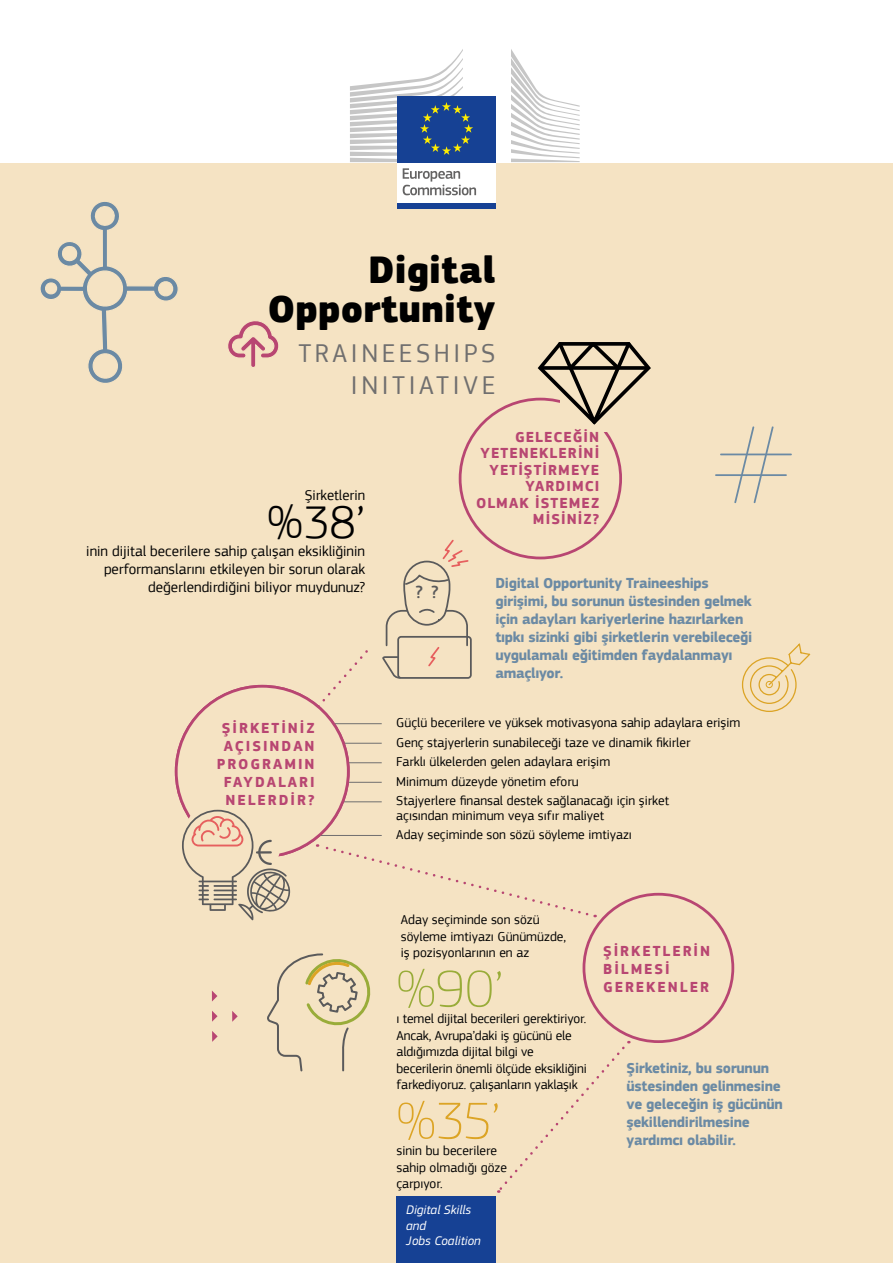
<style>
.page{position:relative;width:893px;height:1263px;background:#f5e3c3}
.page>*{position:absolute;margin:0;border:0;box-sizing:border-box;transform-origin:0 0}
.t1{font:100 54px "EC Square Sans Pro";color:#99ac39}
.t2{font:100 54px "EC Square Sans Pro";color:#dca425}
.t3{font:300 48px "EC Square Sans Pro";color:#000}
.t4{font:900 39.45px/39.5px "EC Square Sans Pro";color:#000;text-align:right}
.t5{font:27px/31.5px "EC Square Sans Pro";letter-spacing:.13em;color:#706f6f;text-align:right}
.t6{font:500 18.3px "EC Square Sans Pro";color:#5a5a5b}
.t7{font:700 15px/18px "EC Square Sans Pro";letter-spacing:-.02em;color:#6b8aa4}
.t8{font:15px/18px "EC Square Sans Pro";color:#000;text-align:right}
.t9{font:700 15px/18px "EC Square Sans Pro";letter-spacing:.13em;color:#b84672;text-align:center}
.t10{font:700 15px/16.5px "EC Square Sans Pro";letter-spacing:.07em;color:#b84672;text-align:right}
.t11{font:14.7px "EC Square Sans Pro";color:#000}
.t12{font:13.5px/16.5px "EC Square Sans Pro";color:#000}
.t13{font:italic 13.05px/15.6px "EC Square Sans Pro";color:#fff}
</style>
<div class="page">
<svg style="left:715px;top:426px;width:77px;height:77px"></svg>
<svg style="left:317px;top:844px;width:279px;height:73px"></svg>
<svg style="left:497px;top:1041px;width:132px;height:152px"></svg>
<svg style="left:741px;top:643px;width:70px;height:69px"></svg>
<div style="left:766px;top:681px;width:7px;height:7px;border:1px solid #dca425;border-radius:50%"></div>
<div style="left:583px;top:893px;width:151px;height:150px;border:3px solid #b84672;border-radius:50%"></div>
<hr style="left:317px;top:723px;width:65px;height:1px;background:#706f6f">
<hr style="left:317px;top:743px;width:65px;height:1px;background:#706f6f">
<hr style="left:317px;top:762px;width:65px;height:1px;background:#706f6f">
<hr style="left:317px;top:782px;width:65px;height:1px;background:#706f6f">
<hr style="left:317px;top:801px;width:65px;height:1px;background:#706f6f">
<hr style="left:317px;top:835px;width:65px;height:1px;background:#706f6f">
<div style="left:176px;top:686px;width:172px;height:171px;background:#f5e3c3;border-radius:50%"></div>
<svg style="left:228px;top:321px;width:51px;height:46px"></svg>
<div style="left:397px;top:1197px;width:99px;height:66px;background:#164194"></div>
<div style="left:0;top:0;width:893px;height:162px;background:#fff"></div>
<svg style="left:303px;top:162px;width:323px;height:47px"></svg>
<div style="left:397px;top:160px;width:99px;height:44px;background:#fff"></div>
<svg style="left:511px;top:49px;width:69px;height:113px"></svg>
<div style="left:397px;top:96px;width:99px;height:66px;background:#164194"></div>
<svg style="left:350px;top:49px;width:123px;height:113px"></svg>
<div style="left:397px;top:203px;width:99px;height:5px;background:#164194"></div>
<svg style="left:403px;top:168px;width:73px;height:27px"></svg>
<svg style="left:40px;top:201px;width:138px;height:182px"></svg>
<svg style="left:232px;top:1011px;width:6px;height:11px"></svg>
<svg style="left:212px;top:1011px;width:6px;height:11px"></svg>
<svg style="left:212px;top:990px;width:5px;height:11px"></svg>
<svg style="left:212px;top:1031px;width:6px;height:11px"></svg>
<svg style="left:267px;top:953px;width:104px;height:119px"></svg>
<svg style="left:182px;top:810px;width:108px;height:110px"></svg>
<div style="left:397px;top:636px;width:75px;height:43px;border:2px solid #5a5a5b;border-radius:3px"></div>
<svg style="left:314px;top:539px;width:156px;height:173px"></svg>
<svg style="left:535px;top:342px;width:116px;height:83px"></svg>
<h3 class="t4" style="left:268px;top:252px;width:229px">Digital<br>Opportunity</h3>
<h3 class="t5" style="left:298px;top:338px;width:198px">TRAINEESHIPS<br>INITIATIVE</h3>
<p class="t11" style="left:305px;top:487px;width:62px">Şirketlerin</p>
<h2 class="t3" style="left:266px;top:494px;width:100px">%38’</h2>
<p class="t8" style="left:86px;top:542px;width:280px">inin dijital becerilere sahip çalışan eksikliğinin performanslarını etkileyen bir sorun olarak değerlendirdiğini biliyor muydunuz?</p>
<p class="t9" style="left:217px;top:720px;width:99px">ŞİRKETİNİZ<br>AÇISINDAN<br>PROGRAMIN<br>FAYDALARI<br>NELERDİR?</p>
<h3 class="t6" style="left:416px;top:581px;width:24px">? ?</h3>
<p class="t10" style="left:476px;top:429px;width:125px">GELECEĞİN<br>YETENEKLERİNİ<br>YETİŞTİRMEYE<br>YARDIMCI<br>OLMAK İSTEMEZ<br>MİSİNİZ?</p>
<p class="t7" style="left:495px;top:575px;width:259px">Digital Opportunity Traineeships girişimi, bu sorunun üstesinden gelmek için adayları kariyerlerine hazırlarken tıpkı sizinki gibi şirketlerin verebileceği uygulamalı eğitimden faydalanmayı amaçlıyor.</p>
<p class="t12" style="left:396px;top:713px;width:346px;line-height:19.5px">Güçlü becerilere ve yüksek motivasyona sahip adaylara erişim Genç stajyerlerin sunabileceği taze ve dinamik fikirler<br>Farklı ülkelerden gelen adaylara erişim<br>Minimum düzeyde yönetim eforu<br>Stajyerlere finansal destek sağlanacağı için şirket</p>
<p class="t12" style="left:396px;top:807px;width:237px;line-height:18.6px">açısından minimum veya sıfır maliyet<br>Aday seçiminde son sözü söyleme imtiyazı</p>
<p class="t12" style="left:401px;top:911px;width:167px">Aday seçiminde son sözü söyleme imtiyazı Günümüzde, iş pozisyonlarının en az</p>
<h1 class="t1" style="left:396px;top:957px;width:108px">%90’</h1>
<p class="t12" style="left:396px;top:1010px;width:192px">ı temel dijital becerileri gerektiriyor.<br>Ancak, Avrupa’daki iş gücünü ele aldığımızda dijital bilgi ve becerilerin önemli ölçüde eksikliğini farkediyoruz. çalışanların yaklaşık</p>
<h1 class="t2" style="left:396px;top:1089px;width:105px">%35’</h1>
<p class="t12" style="left:396px;top:1142px;width:112px">sinin bu becerilere sahip olmadığı göze çarpıyor.</p>
<p class="t13" style="left:406px;top:1202px;width:76px">Digital Skills and<br>Jobs Coalition</p>
<p class="t9" style="left:603px;top:942px;width:109px;text-align:left">ŞİRKETLERİN<br>BİLMESİ<br>GEREKENLER</p>
<p class="t7" style="left:627px;top:1060px;width:158px">Şirketiniz, bu sorunun üstesinden gelinmesine ve geleceğin iş gücünün şekillendirilmesine yardımcı olabilir.</p>
</div>
